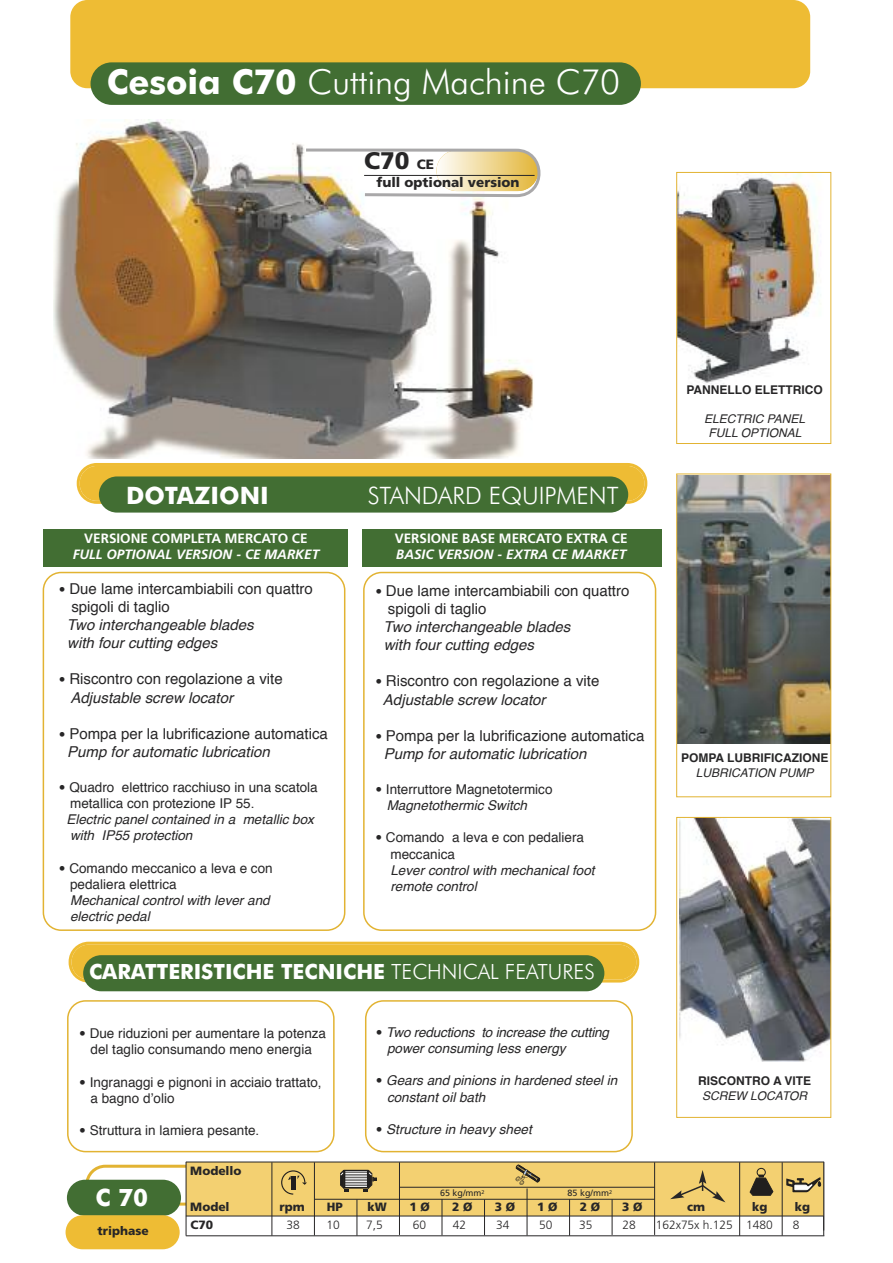
<style>
.page{position:relative;width:893px;height:1263px;background:#fff}
.page>*{position:absolute;margin:0;border:0;box-sizing:border-box;transform-origin:0 0}
.t1{font:300 34.5px "Futura BT";color:#fff}
.t2{font:300 24px "Futura BT";color:#fff}
.t3{font:700 24px "Futura BT";color:#fff}
.t4{font:900 24px "Frutiger";color:#272627}
.t5{font:700 21px "Futura BT";color:#fff}
.t6{font:15px/18.3px "Helvetica";color:#272627}
.t7{font:italic 15px/18px "Helvetica";color:#272627}
.t8{font:13.5px/16.2px "Helvetica";color:#272627}
.t9{font:italic 13.5px/16.2px "Helvetica";color:#272627}
.t10{font:italic 700 13.5px "Frutiger";color:#fff}
.t11{font:700 13.5px "Frutiger";color:#fff}
.t12{font:900 13.5px "Frutiger";color:#272627}
.t13{font:italic 12px/14.4px "Helvetica";color:#272627;text-align:center}
.t14{font:700 12px "Helvetica";color:#272627}
.t15{font:900 12px "Frutiger";color:#272627}
.t16{font:300 12px "Frutiger";color:#272627}
.t17{font:9px "Frutiger";color:#272627}
.s1{font-weight:700}
.s2{font-size:13.5px}
.s3{font-family:"Frutiger";font-size:13.5px}
.s4{font-style:italic}
.s5{font-family:"Frutiger"}
.s6{font-weight:300}
.s7{font-family:"Frutiger";font-style:normal}
</style>
<div class="page">
<div style="left:70px;top:0;width:740px;height:88px;background:#eebc34;border-radius:17px"></div>
<div style="left:91px;top:62px;width:550px;height:43px;background:#426e33;border-radius:21px"></div>
<div style="left:67px;top:1180px;width:114px;height:36px;background:#426e33;border-radius:18px"></div>
<div style="left:66px;top:1215px;width:114px;height:34px;background:#eebc34;border-radius:17px"></div>
<svg style="left:363px;top:572px;width:293px;height:359px"></svg>
<svg style="left:43px;top:572px;width:302px;height:359px"></svg>
<img style="left:680px;top:819px;width:149px;height:243px">
<div style="left:676px;top:817px;width:155px;height:301px;border:1px solid #e2b332"></div>
<img style="left:53px;top:120px;width:481px;height:338px">
<img style="left:678px;top:476px;width:151px;height:268px">
<div style="left:676px;top:474px;width:155px;height:323px;border:1px solid #e2b332"></div>
<img style="left:678px;top:174px;width:143px;height:213px">
<div style="left:676px;top:172px;width:155px;height:272px;border:1px solid #e2b332"></div>
<div style="left:187px;top:1162px;width:637px;height:54px;background:#f3d071"></div>
<hr style="left:186px;top:1162px;width:638px;height:1px;background:#272627">
<hr style="left:186px;top:1216px;width:638px;height:1px;background:#272627">
<hr style="left:272px;top:1162px;width:1px;height:73px;background:#272627">
<hr style="left:314px;top:1162px;width:1px;height:73px;background:#272627">
<hr style="left:357px;top:1199px;width:1px;height:36px;background:#272627">
<hr style="left:399px;top:1162px;width:1px;height:73px;background:#272627">
<hr style="left:442px;top:1199px;width:1px;height:36px;background:#272627">
<hr style="left:484px;top:1199px;width:1px;height:36px;background:#272627">
<hr style="left:527px;top:1188px;width:1px;height:47px;background:#272627">
<hr style="left:569px;top:1199px;width:1px;height:36px;background:#272627">
<hr style="left:612px;top:1199px;width:1px;height:36px;background:#272627">
<hr style="left:654px;top:1162px;width:1px;height:73px;background:#272627">
<hr style="left:739px;top:1162px;width:1px;height:74px;background:#272627">
<hr style="left:782px;top:1162px;width:1px;height:73px;background:#272627">
<hr style="left:823px;top:1162px;width:1px;height:74px;background:#272627">
<svg style="left:85px;top:1165px;width:737px;height:40px"></svg>
<hr style="left:186px;top:1235px;width:638px;height:1px;background:#272627">
<div style="left:77px;top:463px;width:570px;height:41px;background:#eebc34"></div>
<div style="left:99px;top:476px;width:529px;height:37px;background:#426e33;border-radius:18px"></div>
<div style="left:43px;top:529px;width:304px;height:38px;background:#426e33"></div>
<svg style="left:365px;top:1000px;width:268px;height:152px"></svg>
<svg style="left:67px;top:1000px;width:268px;height:152px"></svg>
<svg style="left:69px;top:942px;width:570px;height:40px;background:#eebf3d"></svg>
<div style="left:83px;top:955px;width:521px;height:36px;background:#426e33;border-radius:18px"></div>
<svg style="left:303px;top:147px;width:238px;height:52px"></svg>
<hr style="left:364px;top:175px;width:171px;height:1px;background:#272627">
<div style="left:362px;top:529px;width:299px;height:38px;background:#426e33"></div>
<hr style="left:186px;top:1162px;width:1px;height:73px;background:#272627">
<h1 class="t1" style="left:107px;top:68px;width:515px"><span class="s1">Cesoia C70</span> Cutting Machine C70</h1>
<h2 class="t4" style="left:364px;top:151px;width:71px">C70 <span class="s2">CE</span></h2>
<p class="t12" style="left:376px;top:177px;width:145px">full optional version</p>
<h2 class="t3" style="left:126px;top:486px;width:144px">DOTAZIONI</h2>
<h2 class="t2" style="left:368px;top:486px;width:252px">STANDARD EQUIPMENT</h2>
<p class="t11" style="left:84px;top:532px;width:225px">VERSIONE COMPLETA MERCATO CE</p>
<p class="t10" style="left:73px;top:549px;width:248px">FULL OPTIONAL VERSION - CE MARKET</p>
<p class="t6" style="left:71px;top:581px;width:243px;text-indent:-13px"><span class="s3">•</span> Due lame intercambiabili con quattro spigoli di taglio</p>
<p class="t7" style="left:67px;top:617px;width:188px">Two interchangeable blades with four cutting edges</p>
<p class="t6" style="left:71px;top:671px;width:214px;text-indent:-12px"><span class="s3">•</span> Riscontro con regolazione a vite<br><span class="s4">Adjustable screw locator</span></p>
<p class="t6" style="left:67px;top:725px;width:262px;text-indent:-8px"><span class="s3">•</span> Pompa per la lubrificazione automatica<br><span class="s4">Pump for automatic lubrication</span></p>
<p class="t8" style="left:70px;top:780px;width:249px;text-indent:-11px"><span class="s5">•</span> Quadro elettrico racchiuso in una scatola metallica con protezione IP 55.</p>
<p class="t9" style="left:66px;top:812px;width:249px">Electric panel contained in a metallic box with IP55 protection</p>
<p class="t8" style="left:70px;top:861px;width:204px;text-indent:-11px"><span class="s5">•</span> Comando meccanico a leva e con pedaliera elettrica</p>
<p class="t9" style="left:70px;top:893px;width:201px">Mechanical control with lever and electric pedal</p>
<p class="t11" style="left:395px;top:532px;width:234px">VERSIONE BASE MERCATO EXTRA CE</p>
<p class="t10" style="left:396px;top:549px;width:232px">BASIC VERSION - EXTRA CE MARKET</p>
<p class="t6" style="left:388px;top:583px;width:243px;text-indent:-12px"><span class="s3">•</span> Due lame intercambiabili con quattro spigoli di taglio</p>
<p class="t7" style="left:384px;top:619px;width:188px">Two interchangeable blades with four cutting edges</p>
<p class="t6" style="left:383px;top:673px;width:218px;text-indent:-8px"><span class="s3">•</span> Riscontro con regolazione a vite<br><span class="s4">Adjustable screw locator</span></p>
<p class="t6" style="left:384px;top:727px;width:262px;text-indent:-8px"><span class="s3">•</span> Pompa per la lubrificazione automatica<br><span class="s4">Pump for automatic lubrication</span></p>
<p class="t8" style="left:387px;top:782px;width:167px;text-indent:-11px"><span class="s5">•</span> Interruttore Magnetotermico<br><span class="s4">Magnetothermic Switch</span></p>
<p class="t8" style="left:390px;top:830px;width:195px;text-indent:-15px"><span class="s5">•</span> Comando a leva e con pedaliera meccanica</p>
<p class="t9" style="left:390px;top:863px;width:206px">Lever control with mechanical foot remote control</p>
<h3 class="t5" style="left:89px;top:963px;width:507px">CARATTERISTICHE TECNICHE <span class="s6">TECHNICAL FEATURES</span></h3>
<p class="t8" style="left:79px;top:1026px;width:248px;text-align:center"><span class="s5">•</span> Due riduzioni per aumentare la potenza del taglio consumando meno energia</p>
<p class="t8" style="left:91px;top:1075px;width:233px;text-indent:-11px"><span class="s5">•</span> Ingranaggi e pignoni in acciaio trattato, a bagno d’olio</p>
<p class="t8" style="left:79px;top:1123px;width:182px"><span class="s5">•</span> Struttura in lamiera pesante.</p>
<p class="t15" style="left:190px;top:1166px;width:53px">Modello</p>
<p class="t9" style="left:387px;top:1025px;width:223px;text-indent:-11px"><span class="s7">•</span> Two reductions to increase the cutting power consuming less energy</p>
<p class="t9" style="left:387px;top:1074px;width:232px;text-indent:-11px"><span class="s7">•</span> Gears and pinions in hardened steel in constant oil bath</p>
<p class="t9" style="left:376px;top:1122px;width:158px"><span class="s7">•</span> Structure in heavy sheet</p>
<p class="t14" style="left:686px;top:385px;width:138px">PANNELLO ELETTRICO</p>
<p class="t13" style="left:704px;top:412px;width:103px">ELECTRIC PANEL<br>FULL OPTIONAL</p>
<p class="t14" style="left:681px;top:753px;width:149px">POMPA LUBRIFICAZIONE</p>
<p class="t13" style="left:696px;top:766px;width:119px">LUBRICATION PUMP</p>
<p class="t14" style="left:698px;top:1076px;width:115px">RISCONTRO A VITE</p>
<p class="t13" style="left:702px;top:1089px;width:106px">SCREW LOCATOR</p>
<h2 class="t3" style="left:95px;top:1187px;width:54px">C 70</h2>
<p class="t15" style="left:98px;top:1226px;width:53px">triphase</p>
<p class="t17" style="left:440px;top:1190px;width:46px">65 kg/mm<sup>2</sup></p>
<p class="t17" style="left:568px;top:1190px;width:46px">85 kg/mm<sup>2</sup></p>
<p class="t15" style="left:190px;top:1202px;width:41px">Model</p>
<p class="t15" style="left:280px;top:1202px;width:27px">rpm</p>
<p class="t15" style="left:327px;top:1202px;width:17px">HP</p>
<p class="t15" style="left:368px;top:1202px;width:21px">kW</p>
<p class="t15" style="left:410px;top:1202px;width:22px">1 Ø</p>
<p class="t15" style="left:452px;top:1202px;width:22px">2 Ø</p>
<p class="t15" style="left:495px;top:1202px;width:22px">3 Ø</p>
<p class="t15" style="left:537px;top:1202px;width:22px">1 Ø</p>
<p class="t15" style="left:580px;top:1202px;width:22px">2 Ø</p>
<p class="t15" style="left:622px;top:1202px;width:22px">3 Ø</p>
<p class="t15" style="left:687px;top:1202px;width:19px">cm</p>
<p class="t15" style="left:752px;top:1202px;width:17px">kg</p>
<p class="t15" style="left:795px;top:1202px;width:17px">kg</p>
<p class="t15" style="left:190px;top:1220px;width:24px">C70</p>
<p class="t16" style="left:286px;top:1220px;width:15px">38</p>
<p class="t16" style="left:326px;top:1220px;width:15px">10</p>
<p class="t16" style="left:366px;top:1220px;width:18px">7,5</p>
<p class="t16" style="left:413px;top:1220px;width:15px">60</p>
<p class="t16" style="left:453px;top:1220px;width:15px">42</p>
<p class="t16" style="left:496px;top:1220px;width:15px">34</p>
<p class="t16" style="left:539px;top:1220px;width:15px">50</p>
<p class="t16" style="left:579px;top:1220px;width:15px">35</p>
<p class="t16" style="left:622px;top:1220px;width:15px">28</p>
<p class="t16" style="left:656px;top:1220px;width:119px">162x75x h.125 1480</p>
<p class="t16" style="left:793px;top:1220px;width:8px">8</p>
</div>
